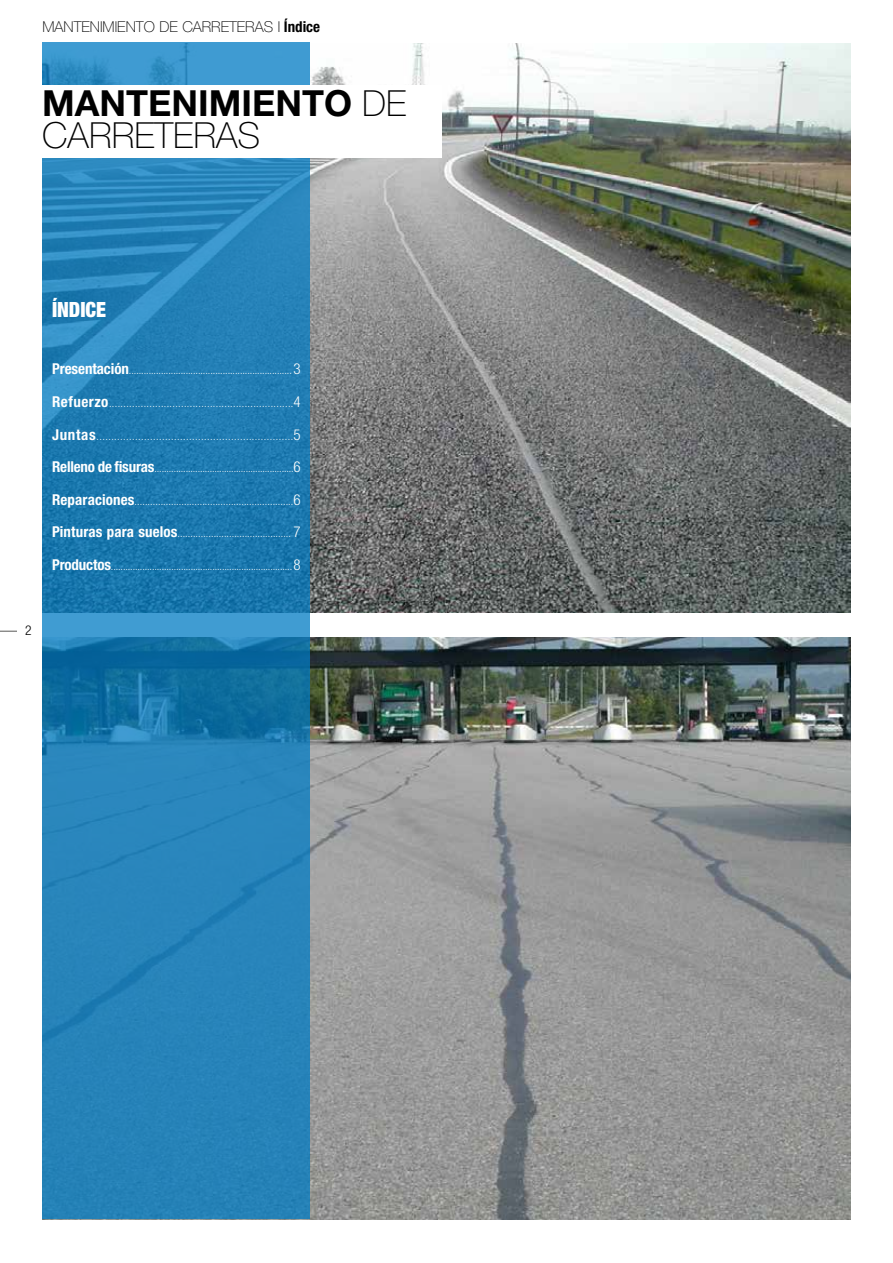
<style>
.page{position:relative;width:893px;height:1263px;background:#fff}
.page>*{position:absolute;margin:0;border:0;box-sizing:border-box;transform-origin:0 0}
.t1{font:700 36px/31.5px "Helvetica Neue LT Std";color:#000}
.t2{font:900 condensed 21px "Helvetica Neue LT Std";letter-spacing:-.005em;color:#fff;scale:.95 1}
.t3{font:100 15px "Helvetica Neue LT Std";color:#000}
.t4{font:300 condensed 13.5px "Helvetica Neue LT Std";color:#000}
.t5{font:300 condensed 10.5px "Helvetica Neue LT Std";color:#fff}
.s1{font-stretch:expanded}
.s2{font-weight:700;font-stretch:condensed}
.s3{font-weight:100}
.s4{font-weight:700;font-size:15px}
.s5{font-size:15px}
</style>
<div class="page">
<img style="left:310px;top:638px;width:540px;height:581px">
<img style="left:310px;top:44px;width:540px;height:568px">
<svg style="left:43px;top:43px;width:267px;height:1176px;background:#2481b6"></svg>
<svg style="left:0;top:631px;width:17px;height:1px"></svg>
<div style="left:38px;top:85px;width:404px;height:72px;background:#fff"></div>
<h3 class="t3" style="left:43px;top:18px;width:279px">MANTENIMIENTO DE CARRETERAS <span class="s1">l</span> <span class="s2">Índice</span></h3>
<h1 class="t1" style="left:42px;top:87px;width:366px">MANTENIMIENTO <span class="s3">DE<br>CARRETERAS</span></h1>
<h2 class="t2" style="left:52px;top:297px;width:58px">ÍNDICE</h2>
<p class="t5" style="left:52px;top:365px;width:250px"><span class="s4">Presentación</span>.................................................................. <span class="s5">3</span></p>
<p class="t5" style="left:52px;top:397px;width:250px"><span class="s4">Refuerzo</span>................................................................<span class="s5">4</span></p>
<p class="t5" style="left:52px;top:430px;width:250px"><span class="s4">Juntas</span>..................................................................<span class="s5">5</span></p>
<p class="t5" style="left:52px;top:462px;width:250px"><span class="s4">Relleno de fisuras</span>..........................................................<span class="s5">6</span></p>
<p class="t5" style="left:52px;top:495px;width:250px"><span class="s4">Reparaciones</span>.............................................................<span class="s5">6</span></p>
<p class="t5" style="left:52px;top:527px;width:250px"><span class="s4">Pinturas para suelos</span>............................................ <span class="s5">7</span></p>
<p class="t5" style="left:52px;top:560px;width:250px"><span class="s4">Productos</span>........................................................................... <span class="s5">8</span></p>
<p class="t4" style="left:25px;top:622px;width:8px">2</p>
</div>
